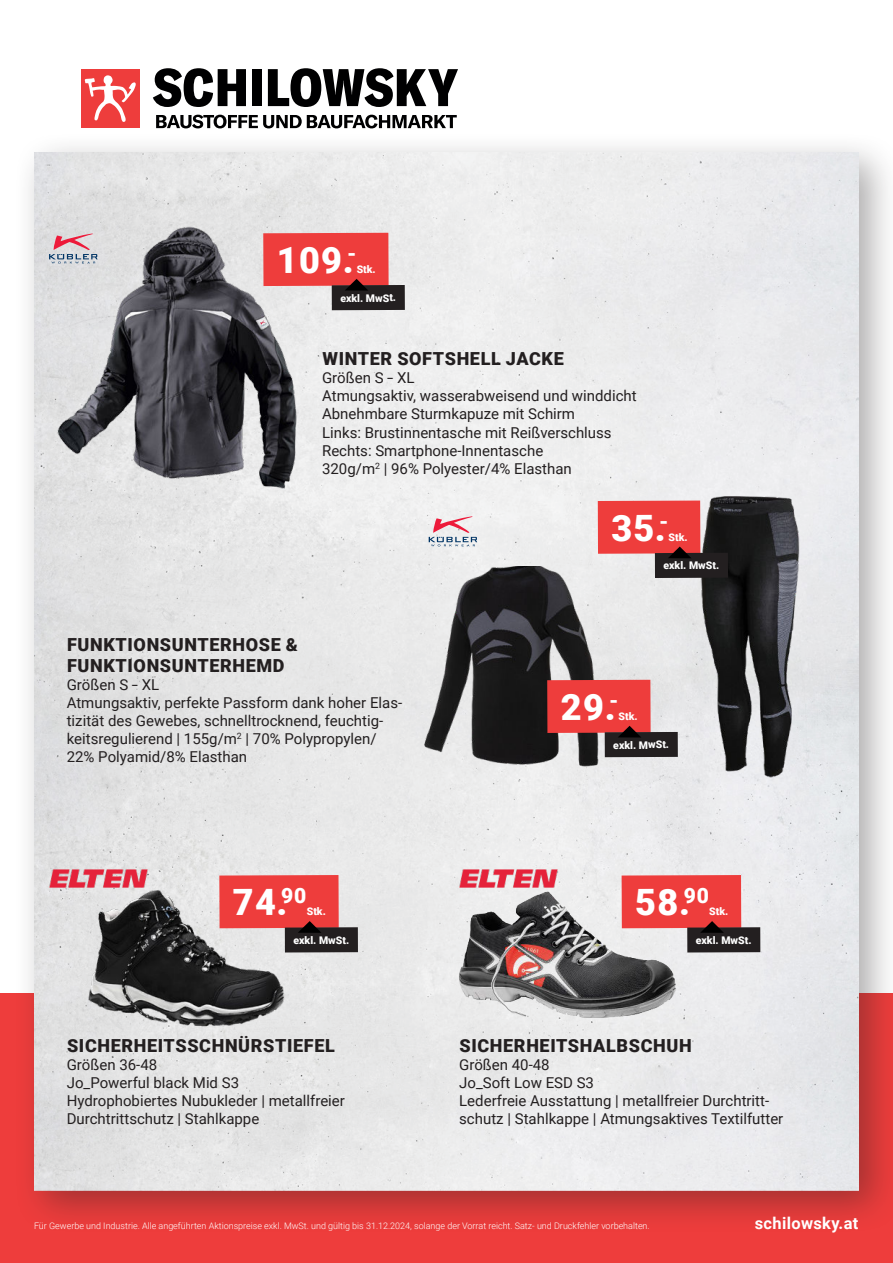
<style>
.page{position:relative;width:893px;height:1263px;background:#fff}
.page>*{position:absolute;margin:0;border:0;box-sizing:border-box;transform-origin:0 0}
.t1{font:900 36.3px "Roboto";letter-spacing:.03em;color:#fff}
.t2{font:900 18px/21.6px "Roboto";letter-spacing:.035em;color:#231f20}
.t3{font:700 16.5px "Roboto";letter-spacing:.02em;color:#fff}
.t4{font:15px/18px "Roboto";color:#231f20}
.t5{font:900 10.5px "Roboto";letter-spacing:-.005em;color:#fff}
.t6{font:300 9px "Roboto";color:#fff}
</style>
<div class="page">
<div style="left:0;top:993px;width:893px;height:270px;background:#ee3d3c"></div>
<div style="left:13px;top:132px;width:880px;height:1103px;background:#231f20;opacity:.38"></div>
<img style="left:34px;top:152px;width:825px;height:1038px">
<svg style="left:153px;top:68px;width:93px;height:39px"></svg>
<div style="left:252px;top:69px;width:10px;height:37px;background:#000001"></div>
<svg style="left:268px;top:68px;width:190px;height:39px"></svg>
<svg style="left:156px;top:115px;width:301px;height:13px"></svg>
<div style="left:81px;top:69px;width:59px;height:59px;background:#ee3d3c"></div>
<svg style="left:85px;top:75px;width:51px;height:47px"></svg>
<img style="left:54px;top:218px;width:255px;height:278px">
<img style="left:414px;top:566px;width:212px;height:213px">
<img style="left:687px;top:487px;width:139px;height:298px">
<img style="left:58px;top:866px;width:229px;height:206px">
<img style="left:395px;top:881px;width:335px;height:187px">
<div style="left:332px;top:285px;width:73px;height:25px;background:#231f20"></div>
<svg style="left:263px;top:233px;width:126px;height:58px;background:#e24443"></svg>
<div style="left:598px;top:500px;width:102px;height:54px;background:#ee3d3c"></div>
<div style="left:655px;top:553px;width:73px;height:25px;background:#231f20"></div>
<svg style="left:668px;top:546px;width:23px;height:12px"></svg>
<div style="left:605px;top:732px;width:73px;height:25px;background:#231f20"></div>
<svg style="left:547px;top:680px;width:104px;height:57px;background:#de3e3d"></svg>
<div style="left:687px;top:927px;width:73px;height:25px;background:#231f20"></div>
<svg style="left:622px;top:875px;width:119px;height:58px;background:#e34343"></svg>
<div style="left:285px;top:927px;width:73px;height:25px;background:#231f20"></div>
<svg style="left:219px;top:875px;width:120px;height:58px;background:#e24443"></svg>
<svg style="left:49px;top:233px;width:49px;height:31px;background:#ccb4be"></svg>
<svg style="left:429px;top:516px;width:48px;height:30px"></svg>
<img style="left:459px;top:869px;width:98px;height:18px">
<img style="left:49px;top:869px;width:99px;height:18px">
<h1 class="t1" style="left:277px;top:245px;width:81px">109.<sup>-</sup></h1>
<p class="t5" style="left:357px;top:265px;width:21px">Stk.</p>
<p class="t5" style="left:340px;top:294px;width:57px">exkl. MwSt.</p>
<p class="t2" style="left:322px;top:350px;width:243px">WINTER SOFTSHELL JACKE</p>
<p class="t4" style="left:322px;top:369px;width:316px">Größen S - XL<br>Atmungsaktiv, wasserabweisend und winddicht Abnehmbare Sturmkapuze mit Schirm<br>Links: Brustinnentasche mit Reißverschluss Rechts: Smartphone-Innentasche<br>320g/m<sup>2</sup> | 96% Polyester/4% Elasthan</p>
<p class="t2" style="left:67px;top:635px;width:232px">FUNKTIONSUNTERHOSE &amp;<br>FUNKTIONSUNTERHEMD</p>
<p class="t4" style="left:67px;top:675px;width:337px">Größen S - XL<br>Atmungsaktiv, perfekte Passform dank hoher Elas&shy;tizität des Gewebes, schnelltrocknend, feuchtig&shy;keitsregulierend | 155g/m<sup>2</sup> | 70% Polypropylen/ 22% Polyamid/8% Elasthan</p>
<h1 class="t1" style="left:233px;top:888px;width:75px">74.<sup>90</sup></h1>
<p class="t5" style="left:307px;top:907px;width:21px">Stk.</p>
<p class="t5" style="left:293px;top:936px;width:57px">exkl. MwSt.</p>
<p class="t2" style="left:67px;top:1036px;width:269px">SICHERHEITSSCHNÜRSTIEFEL</p>
<p class="t4" style="left:67px;top:1055px;width:280px">Größen 36-48<br>Jo_Powerful black Mid S3<br>Hydrophobiertes Nubukleder | metallfreier<br>Durchtrittschutz | Stahlkappe</p>
<h1 class="t1" style="left:611px;top:513px;width:59px">35.<sup>-</sup></h1>
<p class="t5" style="left:669px;top:533px;width:21px">Stk.</p>
<p class="t5" style="left:663px;top:561px;width:57px">exkl. MwSt.</p>
<h1 class="t1" style="left:561px;top:692px;width:59px">29.<sup>-</sup></h1>
<p class="t5" style="left:619px;top:712px;width:21px">Stk.</p>
<p class="t5" style="left:613px;top:740px;width:57px">exkl. MwSt.</p>
<h1 class="t1" style="left:635px;top:888px;width:75px">58.<sup>90</sup></h1>
<p class="t5" style="left:709px;top:907px;width:21px">Stk.</p>
<p class="t5" style="left:696px;top:936px;width:57px">exkl. MwSt.</p>
<p class="t2" style="left:460px;top:1036px;width:234px">SICHERHEITSHALBSCHUH</p>
<p class="t4" style="left:459px;top:1055px;width:326px">Größen 40-48<br>Jo_Soft Low ESD S3<br>Lederfreie Ausstattung | metallfreier Durchtritt&shy;schutz | Stahlkappe | Atmungsaktives Textilfutter</p>
<p class="t6" style="left:34px;top:1219px;width:617px">Für Gewerbe und Industrie. Alle angeführten Aktionspreise exkl. MwSt. und gültig bis 31.12.2024, solange der Vorrat reicht. Satz- und Druckfehler vorbehalten.</p>
<p class="t3" style="left:755px;top:1216px;width:105px">schilowsky.at</p>
</div>
